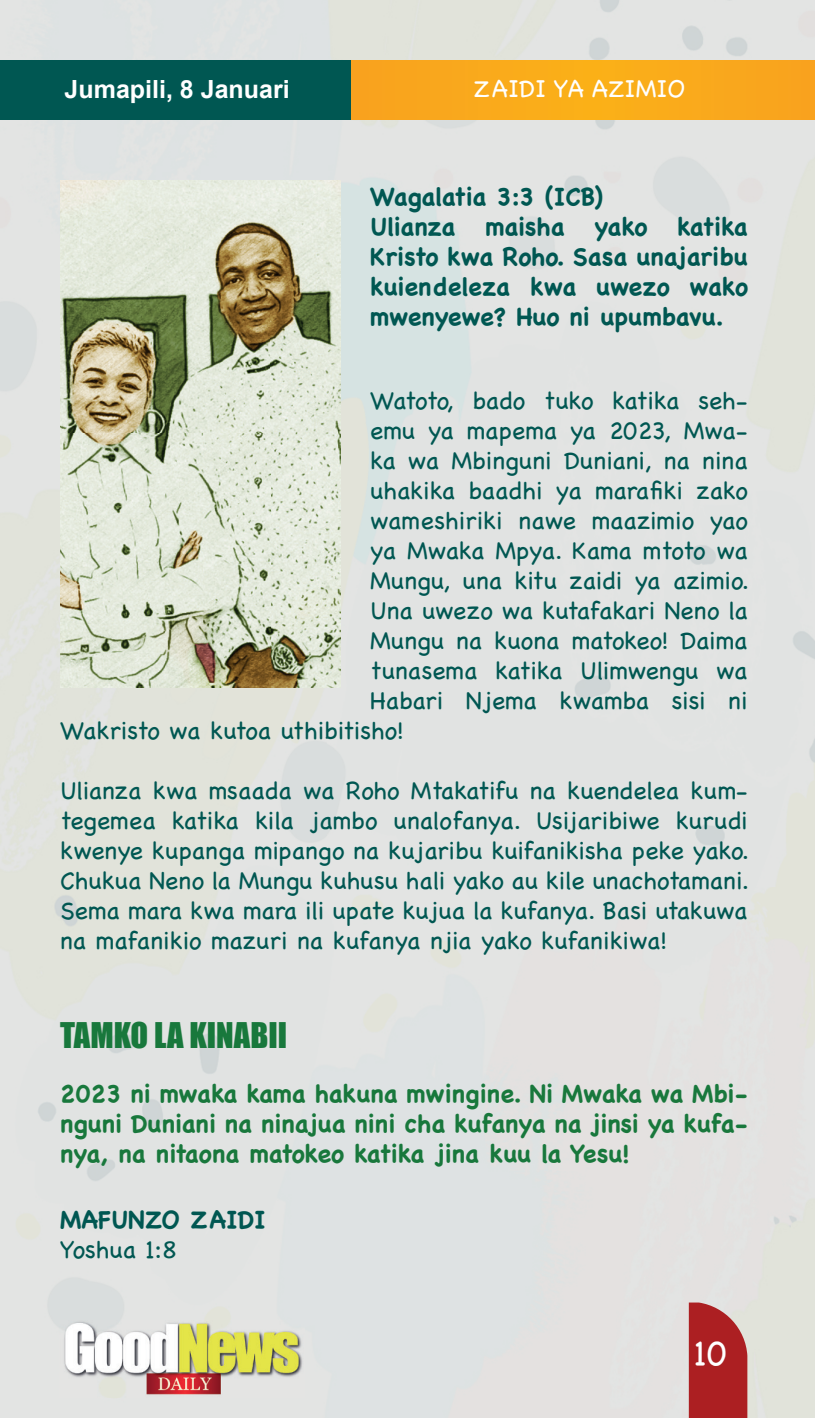
<style>
.page{position:relative;width:815px;height:1418px;background:#fff}
.page>*{position:absolute;margin:0;border:0;box-sizing:border-box;transform-origin:0 0}
.t1{font:35px "Chalkboard";color:#fff}
.t2{font:32.5px "Impact";color:#18783c}
.t3{font:25px/30px "Chalkboard";color:#005752;text-align:justify}
.t4{font:700 25px/30px "Chalkboard";color:#18783c;text-align:justify}
.t5{font:700 25px/30px "Chalkboard";color:#005752}
.t6{font:25px "Chalkboard";letter-spacing:-.025em;color:#005752}
.t7{font:700 25px "Arial";color:#fff}
.t8{font:25px "Chalkboard";color:#fff}
</style>
<div class="page">
<div style="left:0;top:621px;width:245px;height:796px;background:#e1e3e2"></div>
<img style="left:326px;top:266px;width:489px;height:621px">
<img style="left:244px;top:687px;width:82px;height:200px">
<div style="left:168px;top:60px;width:647px;height:60px;background:#f9a91c"></div>
<div style="left:0;top:60px;width:351px;height:60px;background:#005752"></div>
<svg style="left:689px;top:1302px;width:58px;height:115px;background:#b13235"></svg>
<img style="left:59px;top:1320px;width:246px;height:76px">
<img style="left:60px;top:180px;width:280px;height:507px">
<p class="t7" style="left:65px;top:73px;width:227px">Jumapili, 8 Januari</p>
<p class="t8" style="left:474px;top:74px;width:214px">ZAIDI YA AZIMIO</p>
<p class="t5" style="left:370px;top:181px;width:379px">Wagalatia 3:3 (ICB)<br>Ulianza maisha yako katika<br>Kristo kwa Roho. Sasa unajaribu kuiendeleza kwa uwezo wako mwenyewe? Huo ni upumbavu.</p>
<p class="t6" style="left:370px;top:385px;width:379px">Watoto, bado tuko katika seh-</p>
<p class="t3" style="left:370px;top:415px;width:379px">emu ya mapema ya 2023, Mwa-</p>
<p class="t3" style="left:370px;top:445px;width:379px">ka wa Mbinguni Duniani, na nina</p>
<p class="t3" style="left:370px;top:475px;width:379px">uhakika baadhi ya marafiki zako</p>
<p class="t3" style="left:370px;top:505px;width:379px">wameshiriki nawe maazimio yao</p>
<p class="t3" style="left:370px;top:535px;width:379px">ya Mwaka Mpya. Kama mtoto wa</p>
<p class="t3" style="left:370px;top:565px;width:380px">Mungu, una kitu zaidi ya azimio.</p>
<p class="t3" style="left:370px;top:595px;width:379px">Una uwezo wa kutafakari Neno la</p>
<p class="t3" style="left:370px;top:625px;width:379px">Mungu na kuona matokeo! Daima</p>
<p class="t3" style="left:370px;top:655px;width:379px">tunasema katika Ulimwengu wa</p>
<p class="t3" style="left:370px;top:685px;width:379px">Habari Njema kwamba sisi ni</p>
<p class="t3" style="left:60px;top:715px;width:345px">Wakristo wa kutoa uthibitisho!</p>
<p class="t3" style="left:60px;top:775px;width:690px">Ulianza kwa msaada wa Roho Mtakatifu na kuendelea kum&shy;tegemea katika kila jambo unalofanya. Usijaribiwe kurudi kwenye kupanga mipango na kujaribu kuifanikisha peke yako.<br>Chukua Neno la Mungu kuhusu hali yako au kile unachotamani.<br>Sema mara kwa mara ili upate kujua la kufanya. Basi utakuwa na mafanikio mazuri na kufanya njia yako kufanikiwa!</p>
<h2 class="t2" style="left:60px;top:1010px;width:228px">TAMKO LA KINABII</h2>
<p class="t4" style="left:60px;top:1078px;width:689px">2023 ni mwaka kama hakuna mwingine. Ni Mwaka wa Mbi&shy;nguni Duniani na ninajua nini cha kufanya na jinsi ya kufa&shy;nya, na nitaona matokeo katika jina kuu la Yesu!</p>
<p class="t5" style="left:60px;top:1204px;width:207px">MAFUNZO ZAIDI</p>
<p class="t3" style="left:60px;top:1234px;width:118px">Yoshua 1:8</p>
<h1 class="t1" style="left:694px;top:1332px;width:34px">10</h1>
</div>
